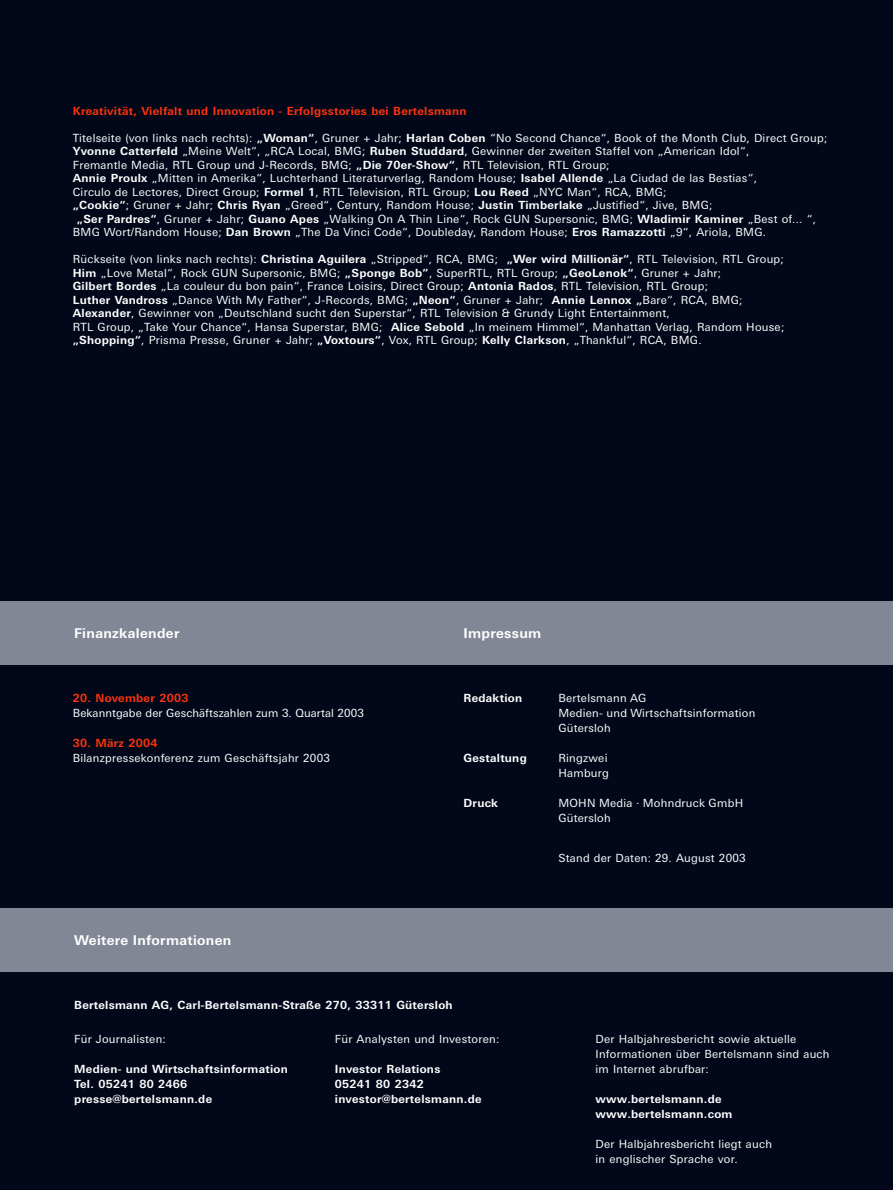
<style>
.page{position:relative;width:893px;height:1190px;background:#fff}
.page>*{position:absolute;margin:0;border:0;box-sizing:border-box;transform-origin:0 0}
.t1{font:700 13.5px "LT Univers Basic";letter-spacing:.025em;color:#fff}
.t2{font:11.25px/15px "LT Univers Basic";letter-spacing:.025em;color:#fff}
.t3{font:700 11.25px/15px "LT Univers Basic";letter-spacing:.025em;color:#fff}
.t4{font:700 11.25px "LT Univers Basic";letter-spacing:.025em;color:#ff330c}
.t5{font:11.25px "LT Univers Basic";letter-spacing:.005em;color:#fff}
.s1{font-weight:700}
</style>
<div class="page">
<div style="left:0;top:0;width:892px;height:1190px;background:#02081a"></div>
<div style="left:0;top:908px;width:892px;height:64px;background:#828795"></div>
<div style="left:0;top:601px;width:892px;height:63px;background:#828795"></div>
<p class="t4" style="left:73px;top:106px;width:395px">Kreativität, Vielfalt und Innovation - Erfolgsstories bei Bertelsmann</p>
<p class="t2" style="left:73px;top:131px;width:756px">Titelseite (von links nach rechts): <span class="s1">„Woman“</span>, Gruner + Jahr; <span class="s1">Harlan Coben</span> “No Second Chance“, Book of the Month Club, Direct Group;</p>
<p class="t2" style="left:73px;top:144px;width:678px"><span class="s1">Yvonne Catterfeld</span> „Meine Welt“, „RCA Local, BMG; <span class="s1">Ruben Studdard</span>, Gewinner der zweiten Staffel von „American Idol“,</p>
<p class="t2" style="left:73px;top:158px;width:538px">Fremantle Media, RTL Group und J-Records, BMG; <span class="s1">„Die 70er-Show“</span>, RTL Television, RTL Group;</p>
<p class="t2" style="left:73px;top:171px;width:685px"><span class="s1">Annie Proulx</span> „Mitten in Amerika“, Luchterhand Literaturverlag, Random House; <span class="s1">Isabel Allende</span> „La Ciudad de las Bestias“,</p>
<p class="t2" style="left:73px;top:185px;width:595px">Circulo de Lectores, Direct Group; <span class="s1">Formel 1</span>, RTL Television, RTL Group; <span class="s1">Lou Reed</span> „NYC Man“, RCA, BMG;</p>
<p class="t2" style="left:73px;top:198px;width:641px"><span class="s1">„Cookie“</span>; Gruner + Jahr; <span class="s1">Chris Ryan</span> „Greed“, Century, Random House; <span class="s1">Justin Timberlake</span> „Justified“, Jive, BMG;</p>
<p class="t2" style="left:77px;top:212px;width:740px"><span class="s1">„Ser Pardres“</span>, Gruner + Jahr; <span class="s1">Guano Apes</span> „Walking On A Thin Line“, Rock GUN Supersonic, BMG; <span class="s1">Wladimir Kaminer</span> „Best of... “,</p>
<p class="t2" style="left:73px;top:225px;width:695px">BMG Wort/Random House; <span class="s1">Dan Brown</span> „The Da Vinci Code“, Doubleday, Random House; <span class="s1">Eros Ramazzotti</span> „9“, Ariola, BMG.</p>
<p class="t2" style="left:73px;top:253px;width:713px;line-height:13.5px">Rückseite (von links nach rechts): <span class="s1">Christina Aguilera</span> „Stripped“, RCA, BMG; <span class="s1">„Wer wird Millionär“</span>, RTL Television, RTL Group; <span class="s1">Him</span> „Love Metal“, Rock GUN Supersonic, BMG; <span class="s1">„Sponge Bob”</span>, SuperRTL, RTL Group; <span class="s1">„GeoLenok“</span>, Gruner + Jahr;<br><span class="s1">Gilbert Bordes</span> „La couleur du bon pain“, France Loisirs, Direct Group; <span class="s1">Antonia Rados</span>, RTL Television, RTL Group;<br><span class="s1">Luther Vandross</span> „Dance With My Father“, J-Records, BMG; <span class="s1">„Neon“</span>, Gruner + Jahr; <span class="s1">Annie Lennox „</span>Bare“, RCA, BMG; <span class="s1">Alexander</span>, Gewinner von „Deutschland sucht den Superstar“, RTL Television &amp; Grundy Light Entertainment,<br>RTL Group, „Take Your Chance“, Hansa Superstar, BMG; <span class="s1">Alice Sebold</span> „In meinem Himmel“, Manhattan Verlag, Random House; <span class="s1">„Shopping“</span>, Prisma Presse, Gruner + Jahr; <span class="s1">„Voxtours“</span>, Vox, RTL Group; <span class="s1">Kelly Clarkson</span>, „Thankful“, RCA, BMG.</p>
<p class="t1" style="left:74px;top:628px;width:107px">Finanzkalender</p>
<p class="t1" style="left:463px;top:628px;width:79px">Impressum</p>
<p class="t4" style="left:73px;top:693px;width:117px">20. November 2003</p>
<p class="t5" style="left:73px;top:708px;width:292px">Bekanntgabe der Geschäftszahlen zum 3. Quartal 2003</p>
<p class="t4" style="left:73px;top:738px;width:86px">30. März 2004</p>
<p class="t2" style="left:73px;top:751px;width:259px">Bilanzpressekonferenz zum Geschäftsjahr 2003</p>
<p class="t3" style="left:463px;top:691px;width:60px">Redaktion</p>
<p class="t2" style="left:558px;top:691px;width:199px">Bertelsmann AG<br>Medien- und Wirtschaftsinformation<br>Gütersloh</p>
<p class="t3" style="left:463px;top:751px;width:65px">Gestaltung</p>
<p class="t2" style="left:558px;top:751px;width:52px">Ringzwei<br>Hamburg</p>
<p class="t3" style="left:463px;top:796px;width:36px">Druck</p>
<p class="t2" style="left:558px;top:796px;width:186px">MOHN Media · Mohndruck GmbH<br>Gütersloh</p>
<p class="t2" style="left:558px;top:851px;width:189px">Stand der Daten: 29. August 2003</p>
<p class="t1" style="left:74px;top:935px;width:159px">Weitere Informationen</p>
<p class="t3" style="left:74px;top:998px;width:380px">Bertelsmann AG, Carl-Bertelsmann-Straße 270, 33311 Gütersloh</p>
<p class="t2" style="left:74px;top:1032px;width:93px">Für Journalisten:</p>
<p class="t3" style="left:74px;top:1062px;width:215px">Medien- und Wirtschaftsinformation<br>Tel. 05241 80 2466 presse@bertelsmann.de</p>
<p class="t2" style="left:335px;top:1032px;width:166px">Für Analysten und Investoren:</p>
<p class="t3" style="left:335px;top:1062px;width:148px">Investor Relations<br>05241 80 2342 investor@bertelsmann.de</p>
<p class="t2" style="left:595px;top:1032px;width:235px">Der Halbjahresbericht sowie aktuelle<br>Informationen über Bertelsmann sind auch im Internet abrufbar:</p>
<p class="t3" style="left:595px;top:1092px;width:138px">www.bertelsmann.de www.bertelsmann.com</p>
<p class="t2" style="left:595px;top:1137px;width:178px">Der Halbjahresbericht liegt auch in englischer Sprache vor.</p>
</div>
